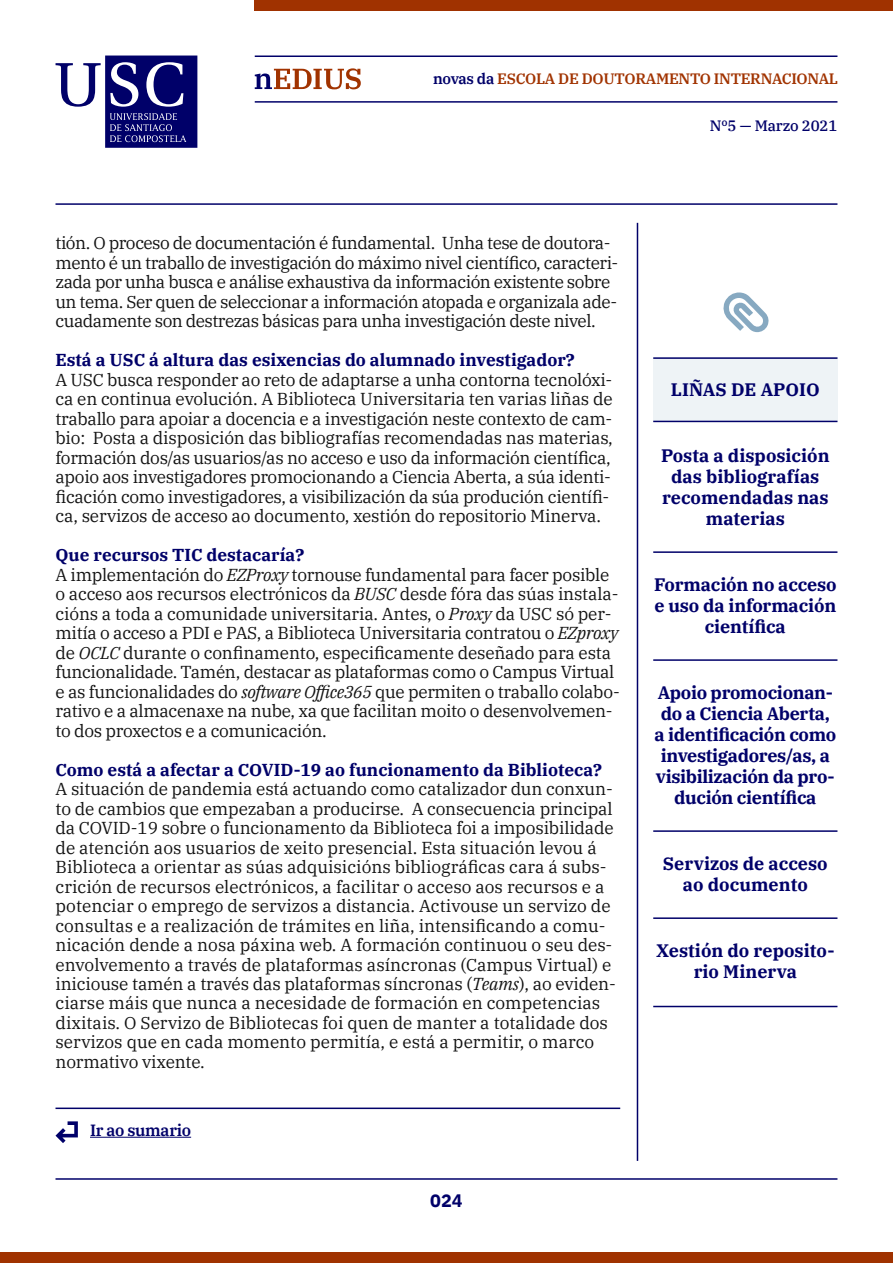
<style>
.page{position:relative;width:893px;height:1263px;background:#fff}
.page>*{position:absolute;margin:0;border:0;box-sizing:border-box;transform-origin:0 0}
.t1{font:700 18px/21px "IBM Plex Serif";letter-spacing:-.01em;color:#000069;text-align:center}
.t2{font:700 18px "IBM Plex Sans";color:#000069}
.t3{font:17.25px/19.5px "IBM Plex Serif";letter-spacing:-.01em;color:#121212}
.t4{font:17.25px/19.5px "IBM Plex Serif";letter-spacing:-.03em;color:#121212}
.t5{font:700 17.25px "IBM Plex Serif";color:#000069}
.t6{font:600 16.2px "IBM Plex Serif";letter-spacing:-.02em;color:#000069}
.t7{font:600 15px "IBM Plex Serif";letter-spacing:-.02em;color:#a13300}
.t8{font:500 15px "IBM Plex Serif";letter-spacing:-.01em;color:#000069}
.s1{color:#000069}
.s2{font-weight:700;color:#000069}
.s3{font-style:italic}
</style>
<div class="page">
<hr style="left:255px;top:56px;width:582px;height:1px;background:#000069">
<hr style="left:255px;top:101px;width:582px;height:2px;background:#000069">
<div style="left:255px;top:0;width:638px;height:10px;background:#a03200"></div>
<div style="left:0;top:1252px;width:893px;height:11px;background:#a03200"></div>
<hr style="left:56px;top:203px;width:781px;height:2px;background:#000069">
<hr style="left:90px;top:1137px;width:101px;height:1px;background:#000069">
<svg style="left:56px;top:1121px;width:22px;height:22px"></svg>
<hr style="left:637px;top:223px;width:1px;height:938px;background:#000069">
<hr style="left:56px;top:1107px;width:564px;height:2px;background:#000069">
<hr style="left:56px;top:1178px;width:781px;height:2px;background:#000069">
<svg style="left:255px;top:68px;width:106px;height:21px"></svg>
<svg style="left:56px;top:56px;width:141px;height:92px"></svg>
<div style="left:653px;top:357px;width:184px;height:65px;background:#eef3f6"></div>
<svg style="left:723px;top:292px;width:46px;height:40px"></svg>
<hr style="left:653px;top:421px;width:184px;height:1px;background:#000069">
<hr style="left:653px;top:357px;width:184px;height:2px;background:#000069">
<hr style="left:653px;top:551px;width:184px;height:2px;background:#000069">
<hr style="left:653px;top:659px;width:184px;height:2px;background:#000069">
<hr style="left:653px;top:830px;width:184px;height:2px;background:#000069">
<hr style="left:653px;top:917px;width:184px;height:2px;background:#000069">
<hr style="left:653px;top:1006px;width:184px;height:1px;background:#000069">
<p class="t7" style="left:433px;top:67px;width:407px"><span class="s1">novas da</span> ESCOLA DE DOUTORAMENTO INTERNACIONAL</p>
<p class="t8" style="left:710px;top:114px;width:129px">Nº5 — Marzo 2021</p>
<p class="t4" style="left:56px;top:232px;width:564px">tión. O proceso de documentación é fundamental. Unha tese de doutora&shy;mento é un traballo de investigación do máximo nivel científico, caracteri&shy;zada por unha busca e análise exhaustiva da información existente sobre un tema. Ser quen de seleccionar a información atopada e organizala ade&shy;cuadamente son destrezas básicas para unha investigación deste nivel.</p>
<p class="t5" style="left:56px;top:346px;width:521px">Está a USC á altura das esixencias do alumnado investigador?</p>
<p class="t3" style="left:56px;top:368px;width:559px">A USC busca responder ao reto de adaptarse a unha contorna tecnolóxi&shy;ca en continua evolución. A Biblioteca Universitaria ten varias liñas de traballo para apoiar a docencia e a investigación neste contexto de cam&shy;bio: Posta a disposición das bibliografías recomendadas nas materias, formación dos/as usuarios/as no acceso e uso da información científica, apoio aos investigadores promocionando a Ciencia Aberta, a súa identi&shy;ficación como investigadores, a visibilización da súa produción científi&shy;ca, servizos de acceso ao documento, xestión do repositorio Minerva.</p>
<p class="t3" style="left:56px;top:544px;width:566px"><span class="s2">Que recursos TIC destacaría?<br></span>A implementación do <span class="s3">EZProxy</span> tornouse fundamental para facer posible o acceso aos recursos electrónicos da <span class="s3">BUSC</span> desde fóra das súas instala&shy;cións a toda a comunidade universitaria. Antes, o <span class="s3">Proxy</span> da USC só per&shy;mitía o acceso a PDI e PAS, a Biblioteca Universitaria contratou o <span class="s3">EZproxy </span>de <span class="s3">OCLC</span> durante o confinamento, especificamente deseñado para esta funcionalidade. Tamén, destacar as plataformas como o Campus Virtual e as funcionalidades do <span class="s3">software Office365</span> que permiten o traballo colabo&shy;rativo e a almacenaxe na nube, xa que facilitan moito o desenvolvemen&shy;to dos proxectos e a comunicación.</p>
<p class="t5" style="left:56px;top:756px;width:548px">Como está a afectar a COVID-19 ao funcionamento da Biblioteca?</p>
<p class="t3" style="left:56px;top:778px;width:562px">A situación de pandemia está actuando como catalizador dun conxun&shy;to de cambios que empezaban a producirse. A consecuencia principal da COVID-19 sobre o funcionamento da Biblioteca foi a imposibilidade de atención aos usuarios de xeito presencial. Esta situación levou á Biblioteca a orientar as súas adquisicións bibliográficas cara á subs&shy;crición de recursos electrónicos, a facilitar o acceso aos recursos e a potenciar o emprego de servizos a distancia. Activouse un servizo de consultas e a realización de trámites en liña, intensificando a comu&shy;nicación dende a nosa páxina web. A formación continuou o seu des&shy;envolvemento a través de plataformas asíncronas (Campus Virtual) e iniciouse tamén a través das plataformas síncronas (<span class="s3">Teams</span>), ao eviden&shy;ciarse máis que nunca a necesidade de formación en competencias dixitais. O Servizo de Bibliotecas foi quen de manter a totalidade dos servizos que en cada momento permitía, e está a permitir, o marco normativo vixente.</p>
<p class="t6" style="left:90px;top:1118px;width:103px">Ir ao sumario</p>
<p class="t2" style="left:430px;top:1186px;width:34px">024</p>
<p class="t1" style="left:671px;top:378px;width:150px">LIÑAS DE APOIO</p>
<p class="t1" style="left:661px;top:444px;width:170px">Posta a disposición das bibliografías recomendadas nas materias</p>
<p class="t1" style="left:654px;top:573px;width:184px">Formación no acceso e uso da información científica</p>
<p class="t1" style="left:654px;top:681px;width:183px">Apoio promocionan&shy;do a Ciencia Aberta, a identificación como investigadores/as, a visibilización da pro&shy;dución científica</p>
<p class="t1" style="left:663px;top:852px;width:166px">Servizos de acceso ao documento</p>
<p class="t1" style="left:656px;top:939px;width:180px">Xestión do reposito&shy;rio Minerva</p>
</div>
